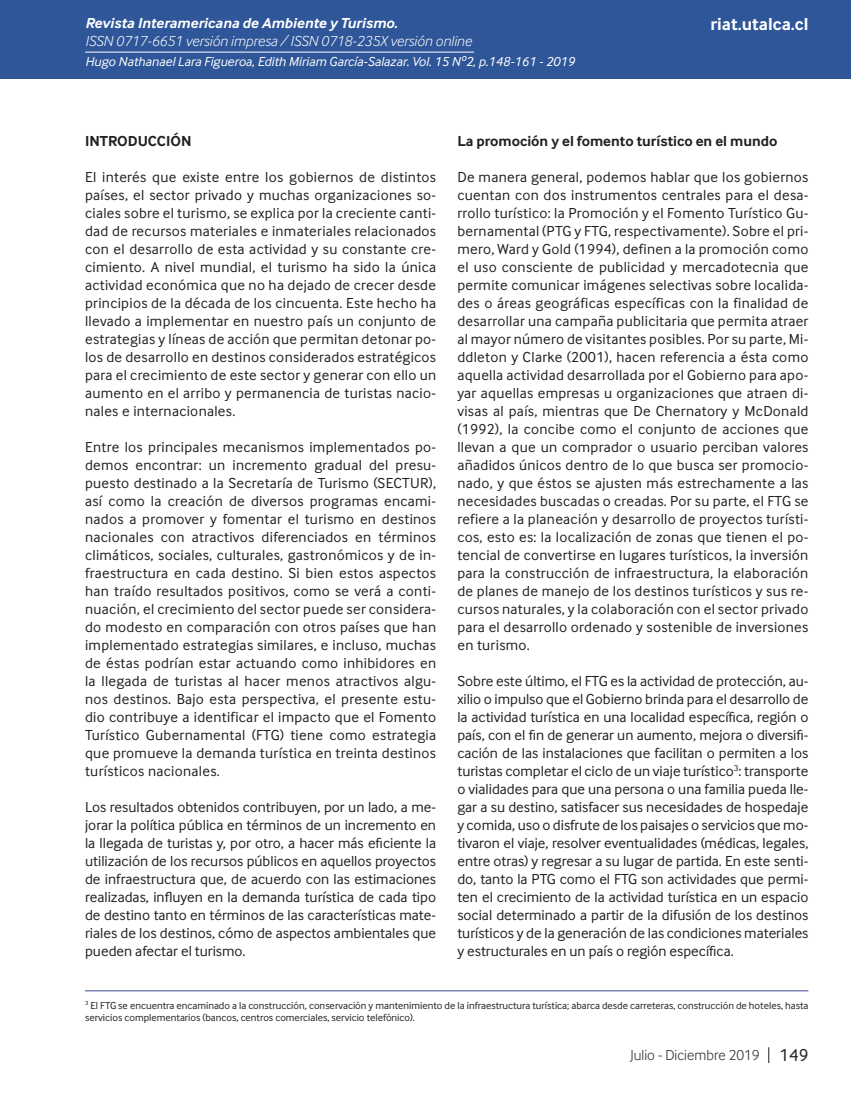
<style>
.page{position:relative;width:851px;height:1106px;background:#fff}
.page>*{position:absolute;margin:0;border:0;box-sizing:border-box;transform-origin:0 0}
.t1{font:700 18px "Inter Face";color:#fff}
.t2{font:15px/18px "Inter Face";letter-spacing:.02em;color:#231f20;text-align:justify}
.t3{font:italic 300 15px "Inter Face";color:#fff}
.t4{font:700 15px "Inter Face";color:#231f20}
.t5{font:italic 700 15px "Inter Face";color:#fff}
.t6{font:300 15px "Inter Face";color:#231f20}
.t7{font:italic 13.5px "Inter Face";color:#fff}
.t8{font:10.5px/12px "Inter Face";color:#231f20}
.s1{font-weight:400;font-size:18px}
</style>
<div class="page">
<div style="left:0;top:0;width:850px;height:79px;background:#2f5699"></div>
<hr style="left:85px;top:52px;width:389px;height:1px;background:#fff">
<svg style="left:768px;top:1047px;width:1px;height:16px"></svg>
<hr style="left:85px;top:990px;width:723px;height:1px;background:#3f4993">
<p class="t5" style="left:85px;top:15px;width:314px">Revista Interamericana de Ambiente y Turismo.</p>
<p class="t3" style="left:85px;top:33px;width:388px">ISSN 0717-6651 versión impresa / ISSN 0718-235X versión online</p>
<p class="t7" style="left:85px;top:54px;width:491px">Hugo Nathanael Lara Figueroa, Edith Miriam García-Salazar. Vol. 15 Nº2, p.148-161 - 2019</p>
<p class="t1" style="left:710px;top:14px;width:99px">riat.utalca.cl</p>
<p class="t4" style="left:85px;top:132px;width:108px">INTRODUCCIÓN</p>
<p class="t2" style="left:85px;top:168px;width:352px">El interés que existe entre los gobiernos de distintos países, el sector privado y muchas organizaciones so&shy;ciales sobre el turismo, se explica por la creciente canti&shy;dad de recursos materiales e inmateriales relacionados con el desarrollo de esta actividad y su constante cre&shy;cimiento. A nivel mundial, el turismo ha sido la única actividad económica que no ha dejado de crecer desde principios de la década de los cincuenta. Este hecho ha llevado a implementar en nuestro país un conjunto de estrategias y líneas de acción que permitan detonar po&shy;los de desarrollo en destinos considerados estratégicos para el crecimiento de este sector y generar con ello un aumento en el arribo y permanencia de turistas nacio&shy;nales e internacionales.</p>
<p class="t2" style="left:85px;top:438px;width:352px">Entre los principales mecanismos implementados po&shy;demos encontrar: un incremento gradual del presu&shy;puesto destinado a la Secretaría de Turismo (SECTUR), así como la creación de diversos programas encami&shy;nados a promover y fomentar el turismo en destinos nacionales con atractivos diferenciados en términos climáticos, sociales, culturales, gastronómicos y de in&shy;fraestructura en cada destino. Si bien estos aspectos han traído resultados positivos, como se verá a conti&shy;nuación, el crecimiento del sector puede ser considera&shy;do modesto en comparación con otros países que han implementado estrategias similares, e incluso, muchas de éstas podrían estar actuando como inhibidores en la llegada de turistas al hacer menos atractivos algu&shy;nos destinos. Bajo esta perspectiva, el presente estu&shy;dio contribuye a identificar el impacto que el Fomento Turístico Gubernamental (FTG) tiene como estrategia que promueve la demanda turística en treinta destinos turísticos nacionales.</p>
<p class="t2" style="left:85px;top:798px;width:352px">Los resultados obtenidos contribuyen, por un lado, a me&shy;jorar la política pública en términos de un incremento en la llegada de turistas y, por otro, a hacer más eficiente la utilización de los recursos públicos en aquellos proyectos de infraestructura que, de acuerdo con las estimaciones realizadas, influyen en la demanda turística de cada tipo de destino tanto en términos de las características mate&shy;riales de los destinos, cómo de aspectos ambientales que pueden afectar el turismo.</p>
<p class="t4" style="left:457px;top:132px;width:321px">La promoción y el fomento turístico en el mundo</p>
<p class="t2" style="left:457px;top:168px;width:352px">De manera general, podemos hablar que los gobiernos cuentan con dos instrumentos centrales para el desa&shy;rrollo turístico: la Promoción y el Fomento Turístico Gu&shy;bernamental (PTG y FTG, respectivamente). Sobre el pri&shy;mero, Ward y Gold (1994), definen a la promoción como el uso consciente de publicidad y mercadotecnia que permite comunicar imágenes selectivas sobre localida&shy;des o áreas geográficas específicas con la finalidad de desarrollar una campaña publicitaria que permita atraer al mayor número de visitantes posibles. Por su parte, Mi&shy;ddleton y Clarke (2001), hacen referencia a ésta como aquella actividad desarrollada por el Gobierno para apo&shy;yar aquellas empresas u organizaciones que atraen di&shy;visas al país, mientras que De Chernatory y McDonald (1992), la concibe como el conjunto de acciones que llevan a que un comprador o usuario perciban valores añadidos únicos dentro de lo que busca ser promocio&shy;nado, y que éstos se ajusten más estrechamente a las necesidades buscadas o creadas. Por su parte, el FTG se refiere a la planeación y desarrollo de proyectos turísti&shy;cos, esto es: la localización de zonas que tienen el po&shy;tencial de convertirse en lugares turísticos, la inversión para la construcción de infraestructura, la elaboración de planes de manejo de los destinos turísticos y sus re&shy;cursos naturales, y la colaboración con el sector privado para el desarrollo ordenado y sostenible de inversiones en turismo.</p>
<p class="t2" style="left:457px;top:672px;width:352px">Sobre este último, el FTG es la actividad de protección, au&shy;xilio o impulso que el Gobierno brinda para el desarrollo de la actividad turística en una localidad específica, región o país, con el fin de generar un aumento, mejora o diversifi&shy;cación de las instalaciones que facilitan o permiten a los turistas completar el ciclo de un viaje turístico<sup>3</sup>: transporte o vialidades para que una persona o una familia pueda lle&shy;gar a su destino, satisfacer sus necesidades de hospedaje y comida, uso o disfrute de los paisajes o servicios que mo&shy;tivaron el viaje, resolver eventualidades (médicas, legales, entre otras) y regresar a su lugar de partida. En este senti&shy;do, tanto la PTG como el FTG son actividades que permi&shy;ten el crecimiento de la actividad turística en un espacio social determinado a partir de la difusión de los destinos turísticos y de la generación de las condiciones materiales y estructurales en un país o región específica.</p>
<p class="t8" style="left:85px;top:999px;width:724px"><sup>3</sup> El FTG se encuentra encaminado a la construcción, conservación y mantenimiento de la infraestructura turística; abarca desde carreteras, construcción de hoteles, hasta servicios complementarios (bancos, centros comerciales, servicio telefónico).</p>
<p class="t6" style="left:630px;top:1046px;width:180px">Julio - Diciembre 2019 <span class="s1">149</span></p>
</div>
